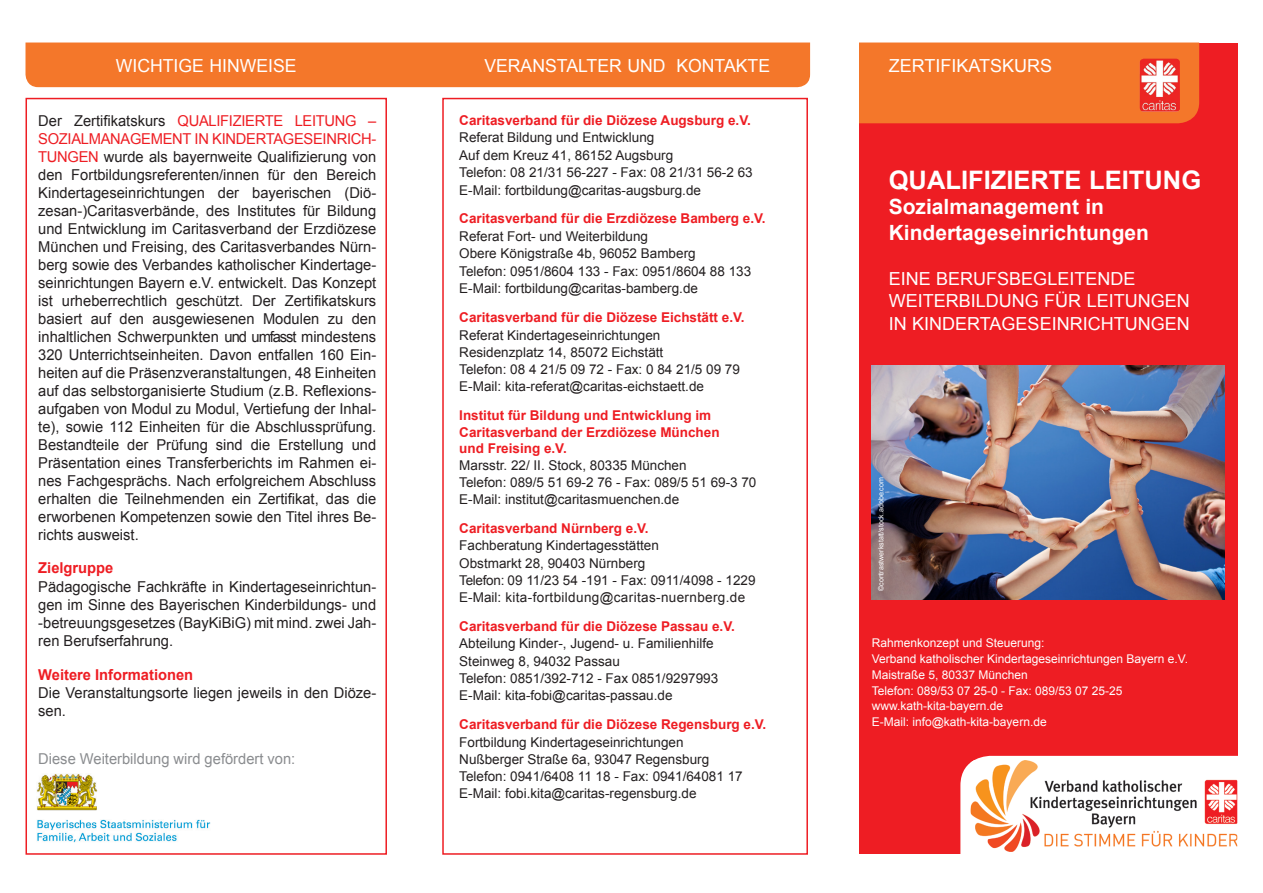
<style>
.page{position:relative;width:1263px;height:893px;background:#fff}
.page>*{position:absolute;margin:0;border:0;box-sizing:border-box;transform-origin:0 0}
.t1{font:700 25.5px "Arial";color:#fff}
.t2{font:700 21px/25.5px "Arial";color:#fff}
.t3{font:18px/22.5px "Arial";color:#fff}
.t4{font:15px/18px "Arial";color:#231f20;text-align:justify}
.t5{font:15px "Arial";color:#8a8c8f}
.t6{font:700 15px "Arial";color:#ee1d23}
.t7{font:13.5px/17.2px "Arial";color:#231f20}
.t8{font:700 13.5px/16.5px "Arial";color:#ee1d23}
.t9{font:12px/15.9px "Arial";color:#fff}
.t10{font:7.2px "Arial";color:#fff}
.s1{color:#ee1d23}
</style>
<div class="page">
<div style="left:442px;top:98px;width:366px;height:757px;border:2px solid #ee1d23"></div>
<div style="left:26px;top:98px;width:361px;height:757px;border:2px solid #ee1d23"></div>
<div style="left:26px;top:43px;width:784px;height:44px;background:#f4772a"></div>
<div style="left:859px;top:43px;width:378px;height:612px;background:#ee1d23"></div>
<div style="left:859px;top:545px;width:378px;height:309px;background:#ee1d23"></div>
<div style="left:859px;top:43px;width:340px;height:80px;background:#f4772a"></div>
<svg style="left:960px;top:756px;width:278px;height:98px;background:#fdecec"></svg>
<img style="left:971px;top:760px;width:266px;height:92px">
<img style="left:872px;top:366px;width:353px;height:234px">
<img style="left:37px;top:774px;width:173px;height:69px">
<img style="left:1140px;top:59px;width:40px;height:53px">
<p class="t3" style="left:116px;top:54px;width:182px">WICHTIGE HINWEISE</p>
<p class="t3" style="left:484px;top:54px;width:287px">VERANSTALTER UND KONTAKTE</p>
<p class="t4" style="left:38px;top:112px;width:340px">Der Zertifikatskurs <span class="s1">QUALIFIZIERTE LEITUNG – SOZIALMANAGEMENT IN KINDERTAGESEINRICH-TUNGEN</span> wurde als bayernweite Qualifizierung von den Fortbildungsreferenten/innen für den Bereich Kindertageseinrichtungen der bayerischen (Diö&shy;zesan-)Caritasverbände, des Institutes für Bildung und Entwicklung im Caritasverband der Erzdiözese München und Freising, des Caritasverbandes Nürn&shy;berg sowie des Verbandes katholischer Kindertage&shy;seinrichtungen Bayern e.V. entwickelt. Das Konzept ist urheberrechtlich geschützt. Der Zertifikatskurs basiert auf den ausgewiesenen Modulen zu den inhaltlichen Schwerpunkten und umfasst mindestens 320 Unterrichtseinheiten. Davon entfallen 160 Ein&shy;heiten auf die Präsenzveranstaltungen, 48 Einheiten auf das selbstorganisierte Studium (z.B. Reflexions&shy;aufgaben von Modul zu Modul, Vertiefung der Inhal&shy;te), sowie 112 Einheiten für die Abschlussprüfung.<br>Bestandteile der Prüfung sind die Erstellung und Präsentation eines Transferberichts im Rahmen ei&shy;nes Fachgesprächs. Nach erfolgreichem Abschluss erhalten die Teilnehmenden ein Zertifikat, das die erworbenen Kompetenzen sowie den Titel ihres Be&shy;richts ausweist.</p>
<p class="t6" style="left:38px;top:558px;width:77px">Zielgruppe</p>
<p class="t4" style="left:38px;top:578px;width:340px">Pädagogische Fachkräfte in Kindertageseinrichtun&shy;gen im Sinne des Bayerischen Kinderbildungs- und -betreuungsgesetzes (BayKiBiG) mit mind. zwei Jah&shy;ren Berufserfahrung.</p>
<p class="t6" style="left:38px;top:664px;width:156px">Weitere Informationen</p>
<p class="t4" style="left:38px;top:684px;width:340px">Die Veranstaltungsorte liegen jeweils in den Diöze&shy;sen.</p>
<p class="t5" style="left:38px;top:749px;width:259px">Diese Weiterbildung wird gefördert von:</p>
<p class="t8" style="left:459px;top:112px;width:293px">Caritasverband für die Diözese Augsburg e.V.</p>
<p class="t7" style="left:459px;top:129px;width:295px">Referat Bildung und Entwicklung<br>Auf dem Kreuz 41, 86152 Augsburg<br>Telefon: 08 21/31 56-227 - Fax: 08 21/31 56-2 63<br>E-Mail: fortbildung@caritas-augsburg.de</p>
<p class="t8" style="left:459px;top:211px;width:308px">Caritasverband für die Erzdiözese Bamberg e.V.</p>
<p class="t7" style="left:459px;top:228px;width:293px">Referat Fort- und Weiterbildung<br>Obere Königstraße 4b, 96052 Bamberg<br>Telefon: 0951/8604 133 - Fax: 0951/8604 88 133<br>E-Mail: fortbildung@caritas-bamberg.de</p>
<p class="t8" style="left:459px;top:310px;width:287px">Caritasverband für die Diözese Eichstätt e.V.</p>
<p class="t7" style="left:459px;top:327px;width:282px">Referat Kindertageseinrichtungen Residenzplatz 14, 85072 Eichstätt<br>Telefon: 08 4 21/5 09 72 - Fax: 0 84 21/5 09 79<br>E-Mail: kita-referat@caritas-eichstaett.de</p>
<p class="t8" style="left:459px;top:408px;width:262px">Institut für Bildung und Entwicklung im<br>Caritasverband der Erzdiözese München und Freising e.V.</p>
<p class="t7" style="left:459px;top:457px;width:299px">Marsstr. 22/ II. Stock, 80335 München<br>Telefon: 089/5 51 69-2 76 - Fax: 089/5 51 69-3 70<br>E-Mail: institut@caritasmuenchen.de</p>
<p class="t8" style="left:459px;top:520px;width:191px">Caritasverband Nürnberg e.V.</p>
<p class="t7" style="left:459px;top:537px;width:298px">Fachberatung Kindertagesstätten<br>Obstmarkt 28, 90403 Nürnberg<br>Telefon: 09 11/23 54 -191 - Fax: 0911/4098 - 1229<br>E-Mail: kita-fortbildung@caritas-nuernberg.de</p>
<p class="t8" style="left:459px;top:618px;width:277px">Caritasverband für die Diözese Passau e.V.</p>
<p class="t7" style="left:459px;top:635px;width:260px">Abteilung Kinder-, Jugend- u. Familienhilfe Steinweg 8, 94032 Passau<br>Telefon: 0851/392-712 - Fax 0851/9297993<br>E-Mail: kita-fobi@caritas-passau.de</p>
<p class="t8" style="left:459px;top:716px;width:309px">Caritasverband für die Diözese Regensburg e.V.</p>
<p class="t7" style="left:459px;top:733px;width:285px">Fortbildung Kindertageseinrichtungen Nußberger Straße 6a, 93047 Regensburg Telefon: 0941/6408 11 18 - Fax: 0941/64081 17<br>E-Mail: fobi.kita@caritas-regensburg.de</p>
<p class="t3" style="left:889px;top:54px;width:165px">ZERTIFIKATSKURS</p>
<h1 class="t1" style="left:889px;top:163px;width:314px">QUALIFIZIERTE LEITUNG</h1>
<h2 class="t2" style="left:889px;top:195px;width:262px">Sozialmanagement in<br>Kindertageseinrichtungen</h2>
<p class="t3" style="left:889px;top:267px;width:303px">EINE BERUFSBEGLEITENDE<br>WEITERBILDUNG FÜR LEITUNGEN<br>IN KINDERTAGESEINRICHTUNGEN</p>
<p class="t10" style="left:876px;top:591px;width:115px;rotate:-90deg">©contrastwerkstatt/stock.adobe.com</p>
<p class="t9" style="left:872px;top:634px;width:318px">Rahmenkonzept und Steuerung:<br>Verband katholischer Kindertageseinrichtungen Bayern e.V.<br>Maistraße 5, 80337 München<br>Telefon: 089/53 07 25-0 - Fax: 089/53 07 25-25 www.kath-kita-bayern.de<br>E-Mail: info@kath-kita-bayern.de</p>
</div>
